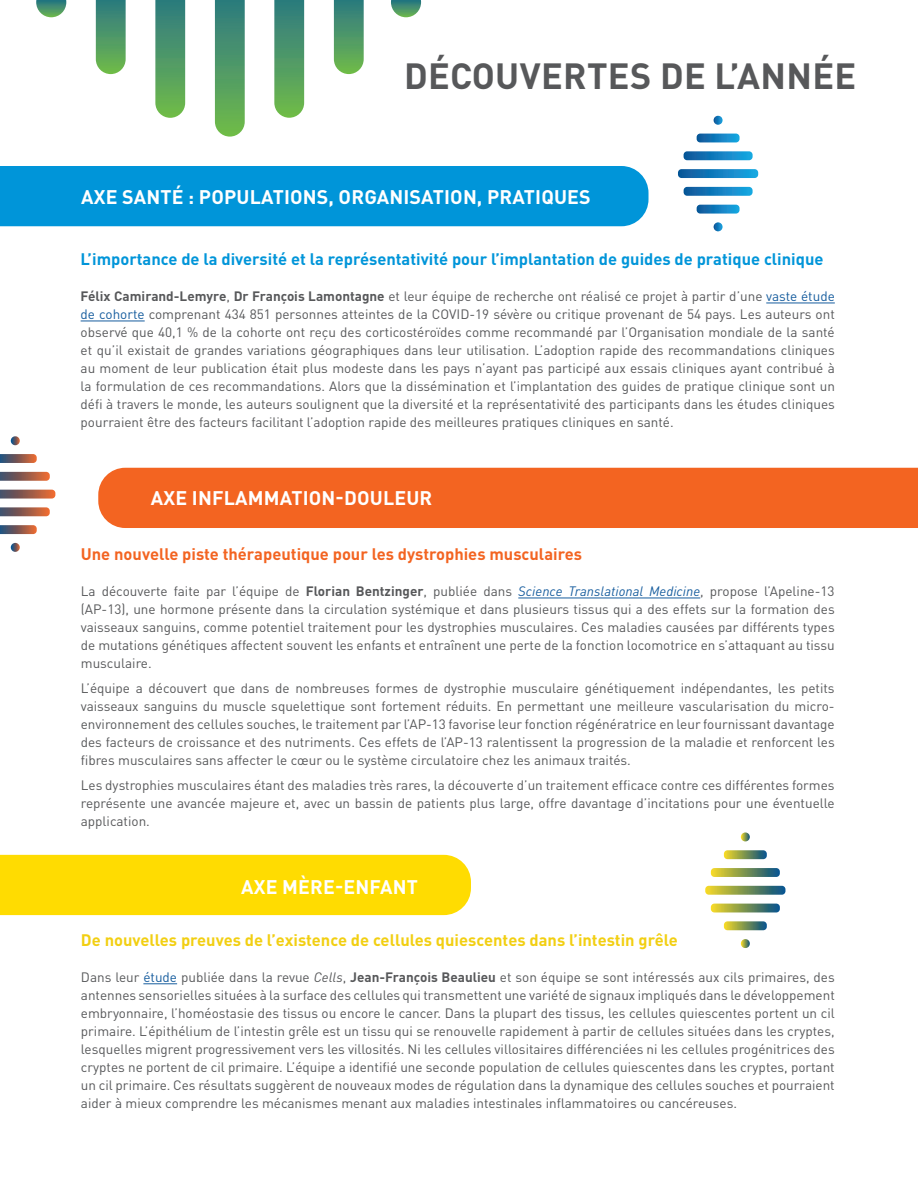
<style>
.page{position:relative;width:918px;height:1188px;background:#fff}
.page>*{position:absolute;margin:0;border:0;box-sizing:border-box;transform-origin:0 0}
.t1{font:700 36px "DIN Pro";letter-spacing:.01em;color:#57585a}
.t2{font:700 19.5px "DIN Pro";letter-spacing:.01em;color:#fff}
.t3{font:700 16.5px "DIN Pro";color:#0095d9}
.t4{font:700 16.5px "DIN Pro";color:#f2cf12}
.t5{font:700 16.5px "DIN Pro";color:#f36421}
.t6{font:13.5px/18px "DIN Pro";color:#57585a;text-align:justify}
.s1{font-weight:700}
.s2{color:#175d9e}
.s3{font-family:"DIN";font-style:italic;color:#175d9e}
.s4{font-family:"DIN";font-style:italic}
</style>
<div class="page">
<div style="left:0;top:166px;width:649px;height:60px;background:#0095d9"></div>
<hr style="left:766px;top:303px;width:69px;height:1px;background:#175d9e">
<hr style="left:81px;top:321px;width:64px;height:1px;background:#175d9e">
<svg style="left:684px;top:187px;width:69px;height:9px"></svg>
<svg style="left:697px;top:205px;width:43px;height:9px"></svg>
<svg style="left:714px;top:116px;width:9px;height:9px"></svg>
<svg style="left:714px;top:222px;width:9px;height:9px"></svg>
<svg style="left:697px;top:134px;width:43px;height:8px"></svg>
<svg style="left:684px;top:151px;width:69px;height:9px"></svg>
<svg style="left:678px;top:169px;width:80px;height:9px"></svg>
<div style="left:98px;top:468px;width:820px;height:60px;background:#f36421"></div>
<hr style="left:518px;top:598px;width:182px;height:1px;background:#175d9e">
<svg style="left:0;top:507px;width:50px;height:9px"></svg>
<svg style="left:0;top:525px;width:37px;height:9px"></svg>
<svg style="left:11px;top:436px;width:9px;height:9px"></svg>
<svg style="left:11px;top:543px;width:9px;height:9px"></svg>
<svg style="left:0;top:454px;width:37px;height:9px"></svg>
<svg style="left:0;top:472px;width:50px;height:9px"></svg>
<svg style="left:0;top:490px;width:55px;height:9px"></svg>
<svg style="left:391px;top:0;width:30px;height:17px"></svg>
<svg style="left:36px;top:0;width:30px;height:17px"></svg>
<svg style="left:96px;top:0;width:30px;height:74px;background:#569d6e"></svg>
<svg style="left:155px;top:0;width:30px;height:118px;background:#559d6b"></svg>
<svg style="left:215px;top:0;width:30px;height:137px;background:#549c6a"></svg>
<svg style="left:274px;top:0;width:30px;height:118px;background:#559d6b"></svg>
<svg style="left:334px;top:0;width:30px;height:74px;background:#569d6e"></svg>
<div style="left:0;top:855px;width:471px;height:60px;background:#ffdc01"></div>
<hr style="left:143px;top:983px;width:34px;height:1px;background:#175d9e">
<svg style="left:711px;top:868px;width:69px;height:9px"></svg>
<svg style="left:724px;top:850px;width:43px;height:9px"></svg>
<svg style="left:741px;top:939px;width:9px;height:9px"></svg>
<svg style="left:741px;top:832px;width:9px;height:9px"></svg>
<svg style="left:724px;top:921px;width:43px;height:9px"></svg>
<svg style="left:711px;top:904px;width:69px;height:8px"></svg>
<svg style="left:705px;top:886px;width:80px;height:9px"></svg>
<h1 class="t1" style="left:404px;top:52px;width:454px">DÉCOUVERTES DE L’ANNÉE</h1>
<h2 class="t2" style="left:81px;top:183px;width:511px">AXE SANTÉ : POPULATIONS, ORGANISATION, PRATIQUES</h2>
<p class="t3" style="left:81px;top:248px;width:744px">L’importance de la diversité et la représentativité pour l’implantation de guides de pratique clinique</p>
<p class="t6" style="left:81px;top:287px;width:756px"><span class="s1">Félix Camirand-Lemyre</span>, <span class="s1">Dr François Lamontagne</span> et leur équipe de recherche ont réalisé ce projet à partir d’une <span class="s2">vaste étude de cohorte</span> comprenant 434 851 personnes atteintes de la COVID-19 sévère ou critique provenant de 54 pays. Les auteurs ont observé que 40,1 % de la cohorte ont reçu des corticostéroïdes comme recommandé par l’Organisation mondiale de la santé et qu’il existait de grandes variations géographiques dans leur utilisation. L’adoption rapide des recommandations cliniques au moment de leur publication était plus modeste dans les pays n’ayant pas participé aux essais cliniques ayant contribué à la formulation de ces recommandations. Alors que la dissémination et l’implantation des guides de pratique clinique sont un défi à travers le monde, les auteurs soulignent que la diversité et la représentativité des participants dans les études cliniques pourraient être des facteurs facilitant l’adoption rapide des meilleures pratiques cliniques en santé.</p>
<h2 class="t2" style="left:151px;top:485px;width:283px">AXE INFLAMMATION-DOULEUR</h2>
<p class="t5" style="left:81px;top:543px;width:503px">Une nouvelle piste thérapeutique pour les dystrophies musculaires</p>
<p class="t6" style="left:81px;top:582px;width:755px">La découverte faite par l’équipe de <span class="s1">Florian Bentzinger</span>, publiée dans <span class="s3">Science Translational Medicine</span>, propose l’Apeline-13 (AP-13), une hormone présente dans la circulation systémique et dans plusieurs tissus qui a des effets sur la formation des vaisseaux sanguins, comme potentiel traitement pour les dystrophies musculaires. Ces maladies causées par différents types de mutations génétiques affectent souvent les enfants et entraînent une perte de la fonction locomotrice en s’attaquant au tissu musculaire.</p>
<p class="t6" style="left:81px;top:678px;width:755px">L’équipe a découvert que dans de nombreuses formes de dystrophie musculaire génétiquement indépendantes, les petits vaisseaux sanguins du muscle squelettique sont fortement réduits. En permettant une meilleure vascularisation du micro&shy;environnement des cellules souches, le traitement par l’AP-13 favorise leur fonction régénératrice en leur fournissant davantage des facteurs de croissance et des nutriments. Ces effets de l’AP-13 ralentissent la progression de la maladie et renforcent les fibres musculaires sans affecter le cœur ou le système circulatoire chez les animaux traités.</p>
<p class="t6" style="left:81px;top:775px;width:755px">Les dystrophies musculaires étant des maladies très rares, la découverte d’un traitement efficace contre ces différentes formes représente une avancée majeure et, avec un bassin de patients plus large, offre davantage d’incitations pour une éventuelle application.</p>
<h2 class="t2" style="left:241px;top:874px;width:178px">AXE MÈRE-ENFANT</h2>
<p class="t4" style="left:81px;top:929px;width:598px">De nouvelles preuves de l’existence de cellules quiescentes dans l’intestin grêle</p>
<p class="t6" style="left:81px;top:968px;width:755px">Dans leur <span class="s2">étude</span> publiée dans la revue <span class="s4">Cells</span>, <span class="s1">Jean-François Beaulieu</span> et son équipe se sont intéressés aux cils primaires, des antennes sensorielles situées à la surface des cellules qui transmettent une variété de signaux impliqués dans le développement embryonnaire, l’homéostasie des tissus ou encore le cancer. Dans la plupart des tissus, les cellules quiescentes portent un cil primaire. L’épithélium de l’intestin grêle est un tissu qui se renouvelle rapidement à partir de cellules situées dans les cryptes, lesquelles migrent progressivement vers les villosités. Ni les cellules villositaires différenciées ni les cellules progénitrices des cryptes ne portent de cil primaire. L’équipe a identifié une seconde population de cellules quiescentes dans les cryptes, portant un cil primaire. Ces résultats suggèrent de nouveaux modes de régulation dans la dynamique des cellules souches et pourraient aider à mieux comprendre les mécanismes menant aux maladies intestinales inflammatoires ou cancéreuses.</p>
</div>
